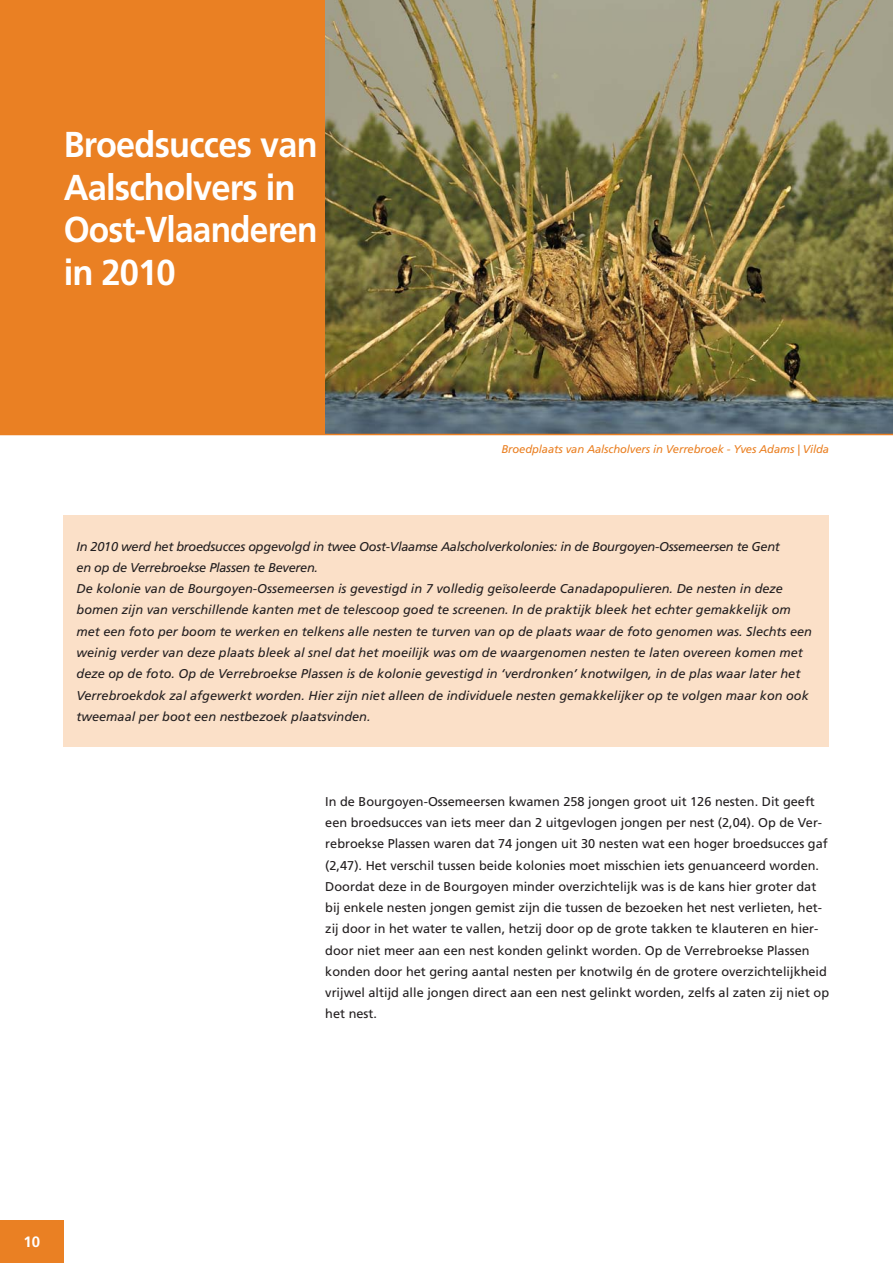
<style>
.page{position:relative;width:893px;height:1263px;background:#fff}
.page>*{position:absolute;margin:0;border:0;box-sizing:border-box;transform-origin:0 0}
.t1{font:700 36px/42.5px "Frutiger LT Std";letter-spacing:-.025em;color:#fff;scale:.95 1}
.t2{font:700 15px "Frutiger LT Std";color:#fff}
.body{font:12.75px/21.3px "Frutiger LT Std";color:#231f20}
.body-2{font:italic 12.75px/21.3px "Frutiger LT Std";color:#231f20}
.body-3{font:italic 12.75px/21.3px "Frutiger LT Std";letter-spacing:-.02em;color:#231f20}
.t3{font:italic 11.25px "Frutiger LT Std";letter-spacing:-.01em;color:#ea8023}
</style>
<div class="page">
<div style="left:0;top:0;width:578px;height:434px;background:#ea8023"></div>
<img style="left:325px;top:0;width:568px;height:434px">
<hr style="left:0;top:434px;width:893px;height:1px;background:#ea8023">
<div style="left:64px;top:515px;width:765px;height:232px;background:#fbe0c8"></div>
<div style="left:0;top:1220px;width:64px;height:43px;background:#ea8023"></div>
<p class="t1" style="left:64px;top:124px;width:269px">Broedsucces van<br>Aalscholvers in<br>Oost-Vlaanderen in 2010</p>
<p class="t3" style="left:501px;top:442px;width:329px">Broedplaats van Aalscholvers in Verrebroek - Yves Adams | Vilda</p>
<p class="body-3" style="left:77px;top:536px;width:705px">In 2010 werd het broedsucces opgevolgd in twee Oost-Vlaamse Aalscholverkolonies: in de Bourgoyen-Ossemeersen te Gent en op de Verrebroekse Plassen te Beveren.</p>
<p class="body-2" style="left:77px;top:578px;width:737px">De kolonie van de Bourgoyen-Ossemeersen is gevestigd in 7 volledig geïsoleerde Canadapopulieren. De nesten in deze bomen zijn van verschillende kanten met de telescoop goed te screenen. In de praktijk bleek het echter gemakkelijk om met een foto per boom te werken en telkens alle nesten te turven van op de plaats waar de foto genomen was. Slechts een weinig verder van deze plaats bleek al snel dat het moeilijk was om de waargenomen nesten te laten overeen komen met deze op de foto. Op de Verrebroekse Plassen is de kolonie gevestigd in ‘verdronken’ knotwilgen, in de plas waar later het Verrebroekdok zal afgewerkt worden. Hier zijn niet alleen de individuele nesten gemakkelijker op te volgen maar kon ook tweemaal per boot een nestbezoek plaatsvinden.</p>
<p class="body" style="left:325px;top:791px;width:505px">In de Bourgoyen-Ossemeersen kwamen 258 jongen groot uit 126 nesten. Dit geeft een broedsucces van iets meer dan 2 uitgevlogen jongen per nest (2,04). Op de Ver&shy;rebroekse Plassen waren dat 74 jongen uit 30 nesten wat een hoger broedsucces gaf (2,47). Het verschil tussen beide kolonies moet misschien iets genuanceerd worden.<br>Doordat deze in de Bourgoyen minder overzichtelijk was is de kans hier groter dat bij enkele nesten jongen gemist zijn die tussen de bezoeken het nest verlieten, het&shy;zij door in het water te vallen, hetzij door op de grote takken te klauteren en hier&shy;door niet meer aan een nest konden gelinkt worden. Op de Verrebroekse Plassen konden door het gering aantal nesten per knotwilg én de grotere overzichtelijkheid vrijwel altijd alle jongen direct aan een nest gelinkt worden, zelfs al zaten zij niet op het nest.</p>
<p class="t2" style="left:24px;top:1233px;width:18px">10</p>
</div>
